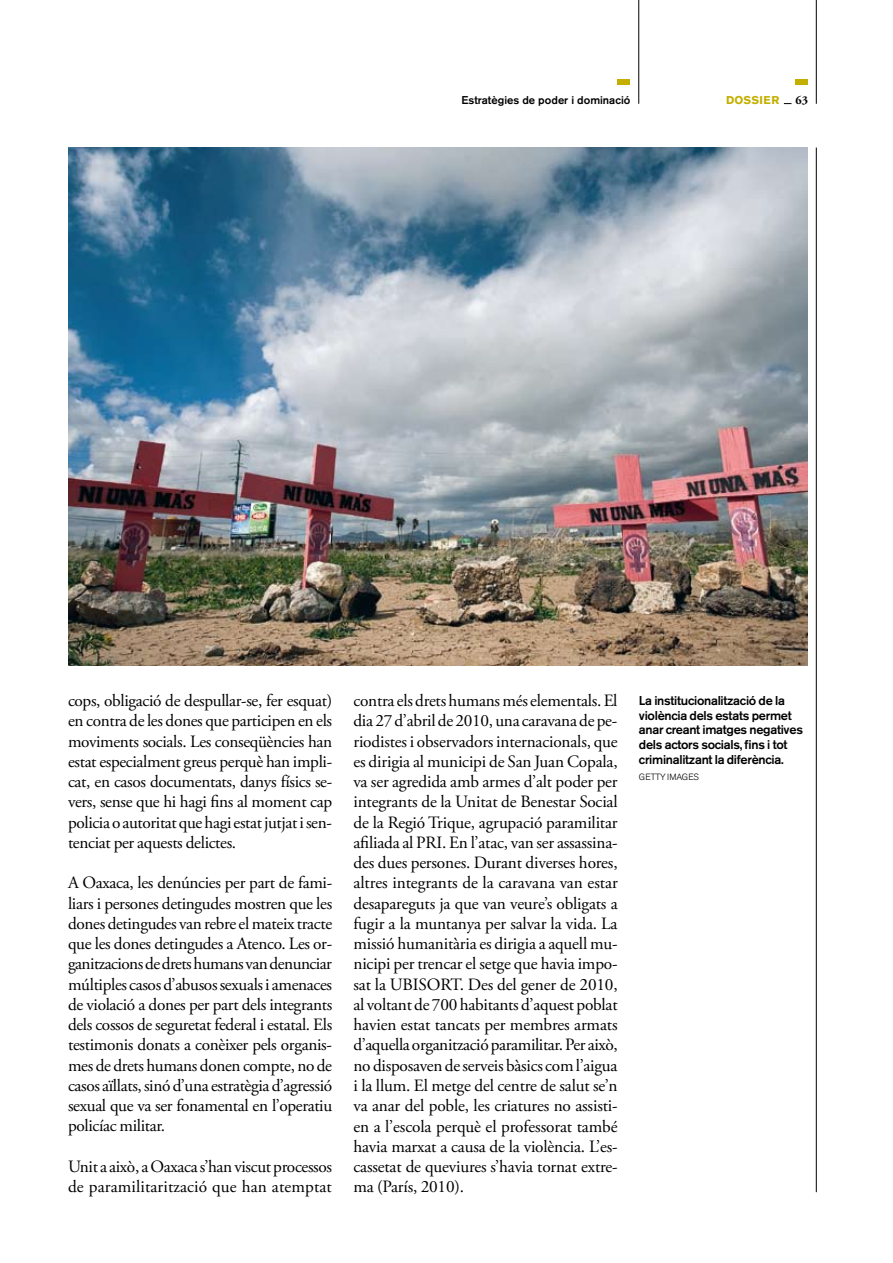
<style>
.page{position:relative;width:893px;height:1263px;background:#fff}
.page>*{position:absolute;margin:0;border:0;box-sizing:border-box;transform-origin:0 0}
.t1{font:17.25px/20.2px "Adobe Garamond Pro";letter-spacing:-.02em;color:#000;text-align:justify}
.t2{font:17.25px/20.2px "Adobe Garamond Pro";letter-spacing:.01em;color:#000}
.t3{font:500 12.75px/15px "Akzidenz Grotesk BE";letter-spacing:-.02em;color:#000}
.t4{font:700 12px "Adobe Garamond Pro";color:#000}
.t5{font:500 11.25px "Akzidenz Grotesk BE";color:#000}
.t6{font:700 11.25px "Akzidenz Grotesk BE";letter-spacing:.03em;color:#c4af00}
.t7{font:300 9px "Akzidenz Grotesk BE";letter-spacing:-.02em;color:#000}
</style>
<div class="page">
<div style="left:618px;top:79px;width:12px;height:6px;background:#c4af00"></div>
<div style="left:795px;top:79px;width:13px;height:6px;background:#c4af00"></div>
<hr style="left:816px;top:148px;width:1px;height:1044px;background:#000">
<hr style="left:816px;top:0;width:1px;height:104px;background:#000">
<hr style="left:638px;top:0;width:1px;height:104px;background:#000">
<img style="left:68px;top:148px;width:740px;height:518px">
<p class="t5" style="left:461px;top:93px;width:170px">Estratègies de poder i dominació</p>
<p class="t6" style="left:726px;top:93px;width:55px">DOSSIER</p>
<p class="t4" style="left:795px;top:93px;width:14px">63</p>
<p class="t1" style="left:68px;top:691px;width:266px">cops, obligació de despullar-se, fer esquat) en contra de les dones que participen en els moviments socials. Les conseqüències han estat especialment greus perquè han impli&shy;cat, en casos documentats, danys físics se&shy;vers, sense que hi hagi fins al moment cap policia o autoritat que hagi estat jutjat i sen&shy;tenciat per aquests delictes.</p>
<p class="t1" style="left:68px;top:873px;width:266px">A Oaxaca, les denúncies per part de fami&shy;liars i persones detingudes mostren que les dones detingudes van rebre el mateix tracte que les dones detingudes a Atenco. Les or&shy;ganitzacions de drets humans van denunciar múltiples casos d’abusos sexuals i amenaces de violació a dones per part dels integrants dels cossos de seguretat federal i estatal. Els testimonis donats a conèixer pels organis&shy;mes de drets humans donen compte, no de casos aïllats, sinó d’una estratègia d’agressió sexual que va ser fonamental en l’operatiu policíac militar.</p>
<p class="t2" style="left:68px;top:1157px;width:266px">Unit a això, a Oaxaca s’han viscut processos de paramilitarització que han atemptat</p>
<p class="t1" style="left:353px;top:691px;width:266px">contra els drets humans més elementals. El dia 27 d’abril de 2010, una caravana de pe&shy;riodistes i observadors internacionals, que es dirigia al municipi de San Juan Copala, va ser agredida amb armes d’alt poder per integrants de la Unitat de Benestar Social de la Regió Trique, agrupació paramilitar afiliada al PRI. En l’atac, van ser assassina&shy;des dues persones. Durant diverses hores, altres integrants de la caravana van estar desapareguts ja que van veure’s obligats a fugir a la muntanya per salvar la vida. La missió humanitària es dirigia a aquell mu&shy;nicipi per trencar el setge que havia impo&shy;sat la UBISORT. Des del gener de 2010, al voltant de 700 habitants d’aquest poblat havien estat tancats per membres armats d’aquella organització paramilitar. Per això, no disposaven de serveis bàsics com l’aigua i la llum. El metge del centre de salut se’n va anar del poble, les criatures no assisti&shy;en a l’escola perquè el professorat també havia marxat a causa de la violència. L’es&shy;cassetat de queviures s’havia tornat extre&shy;ma (París, 2010).</p>
<p class="t3" style="left:639px;top:692px;width:166px">La institucionalització de la violència dels estats permet anar creant imatges negatives dels actors socials, fins i tot criminalitzant la diferència.</p>
<p class="t7" style="left:639px;top:771px;width:62px">GETTY IMAGES</p>
</div>
